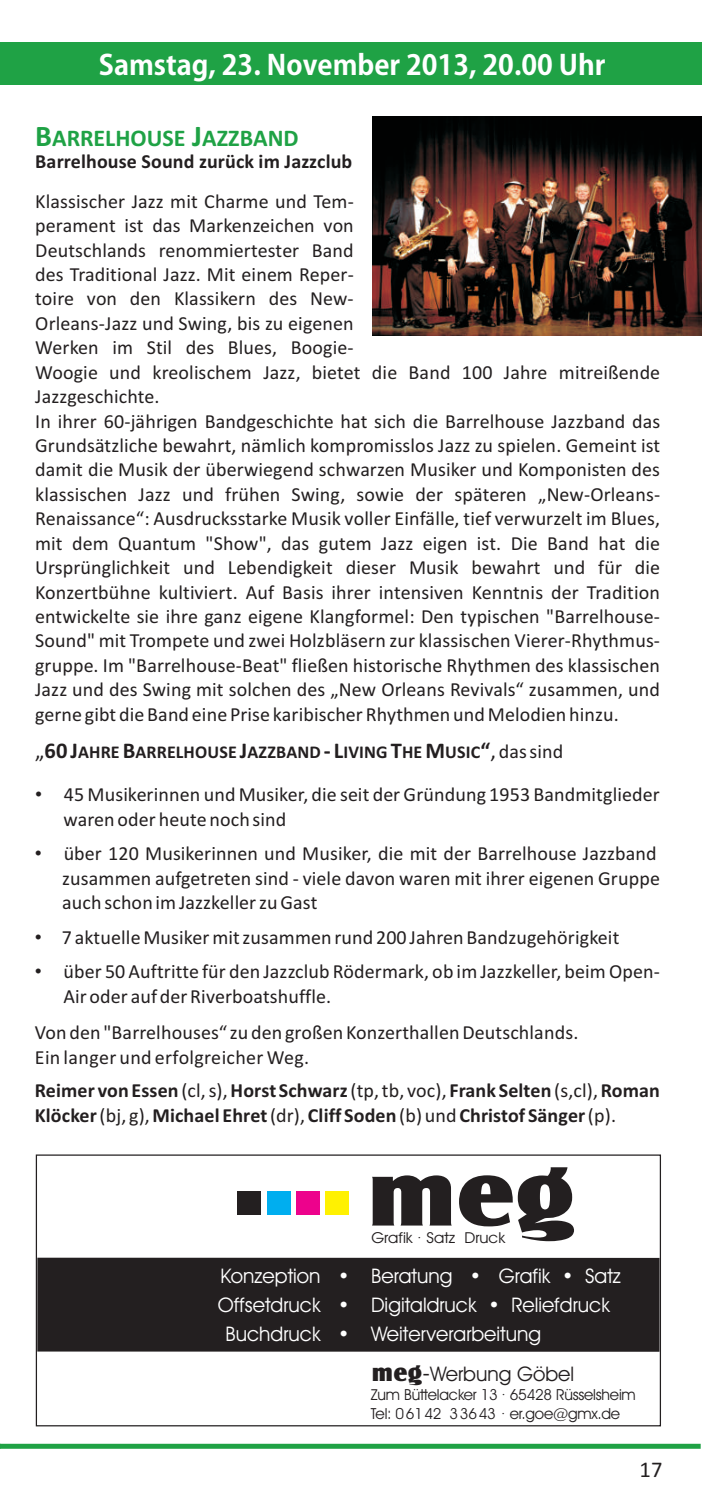
<style>
.page{position:relative;width:702px;height:1503px;background:#fff}
.page>*{position:absolute;margin:0;border:0;box-sizing:border-box;transform-origin:0 0}
.t1{font:87.5px "Castle T Ultr";color:#231f20;scale:1.13 1}
.t2{font:700 27.5px "Koz Go Pro";color:#fff}
.t3{font:700 24px "Calibri";color:#1fa245}
.t4{font:22.5px "Calibri";color:#231f20}
.t5{font:20.25px/28.5px "Avant Garde IT Cby BT";color:#fff;text-align:center}
.t6{font:20.25px "Avant Garde IT Cby BT";color:#231f20}
.t7{font:20px/24.5px "Calibri";letter-spacing:.005em;color:#231f20}
.t8{font:700 20px/24.5px "Calibri";letter-spacing:.005em;color:#231f20}
.t9{font:700 18px "Calibri";letter-spacing:.01em;color:#231f20}
.t10{font:15.25px/18.2px "Avant Garde IT Cby BT";letter-spacing:-.015em;color:#231f20}
.t11{font:15.25px "Avant Garde IT Cby BT";letter-spacing:-.015em;color:#231f20;scale:1.08 1}
.s1{font-size:30px}
.s2{font-weight:400;font-size:22.5px}
.s3{font-size:22.5px}
.s4{font-weight:400;font-size:20px}
.s5{font-family:"Arial"}
.s6{font-weight:400}
.s7{font-family:"Castle T Ultr";font-size:23.5px}
.s8{font-size:23.5px}
</style>
<div class="page">
<div style="left:0;top:43px;width:701px;height:42px;background:#1fa245"></div>
<img style="left:372px;top:117px;width:329px;height:219px">
<div style="left:36px;top:1154px;width:625px;height:272px;border:1px solid #231f20"></div>
<div style="left:37px;top:1257px;width:622px;height:94px;background:#231f20"></div>
<div style="left:237px;top:1191px;width:24px;height:23px;background:#231f20"></div>
<div style="left:267px;top:1191px;width:24px;height:24px;background:#00aeef"></div>
<div style="left:296px;top:1191px;width:24px;height:24px;background:#ed028c"></div>
<div style="left:325px;top:1191px;width:23px;height:24px;background:#fff101"></div>
<div style="left:0;top:1443px;width:700px;height:5px;background:#1fa245"></div>
<h2 class="t2" style="left:99px;top:50px;width:508px">Samstag, 23. November 2013, 20.00 Uhr</h2>
<p class="t3" style="left:35px;top:128px;width:265px"><span class="s1">B</span>ARRELHOUSE <span class="s1">J</span>AZZBAND</p>
<p class="t8" style="left:35px;top:151px;width:318px">Barrelhouse Sound zurück im Jazzclub</p>
<p class="t7" style="left:35px;top:190px;width:626px">Klassischer Jazz mit Charme und Tem-<br>perament ist das Markenzeichen von<br>Deutschlands renommiertester Band<br>des Traditional Jazz. Mit einem Reper-<br>toire von den Klassikern des New-<br>Orleans-Jazz und Swing, bis zu eigenen<br>Werken im Stil des Blues, Boogie-<br>Woogie und kreolischem Jazz, bietet die Band 100 Jahre mitreißende Jazzgeschichte.<br>In ihrer 60-jährigen Bandgeschichte hat sich die Barrelhouse Jazzband das Grundsätzliche bewahrt, nämlich kompromisslos Jazz zu spielen. Gemeint ist damit die Musik der überwiegend schwarzen Musiker und Komponisten des klassischen Jazz und frühen Swing, sowie der späteren „New-Orleans-Renaissance“: Ausdrucksstarke Musik voller Einfälle, tief verwurzelt im Blues, mit dem Quantum "Show", das gutem Jazz eigen ist. Die Band hat die Ursprünglichkeit und Lebendigkeit dieser Musik bewahrt und für die Konzertbühne kultiviert. Auf Basis ihrer intensiven Kenntnis der Tradition entwickelte sie ihre ganz eigene Klangformel: Den typischen "Barrelhouse-Sound" mit Trompete und zwei Holzbläsern zur klassischen Vierer-Rhythmus&shy;gruppe. Im "Barrelhouse-Beat" fließen historische Rhythmen des klassischen Jazz und des Swing mit solchen des „New Orleans Revivals“ zusammen, und gerne gibt die Band eine Prise karibischer Rhythmen und Melodien hinzu.</p>
<p class="t9" style="left:35px;top:744px;width:530px"><span class="s2">„</span><span class="s3">60 J</span>AHRE <span class="s3">B</span>ARRELHOUSE <span class="s3">J</span>AZZBAND <span class="s3">- L</span>IVING <span class="s3">T</span>HE <span class="s3">M</span>USIC<span class="s3">“</span><span class="s2">,</span> <span class="s4">das sind</span></p>
<p class="t7" style="left:63px;top:784px;width:598px;text-indent:-29px"><span class="s5">•</span> 45 Musikerinnen und Musiker, die seit der Gründung 1953 Bandmitglieder waren oder heute noch sind</p>
<p class="t7" style="left:62px;top:843px;width:599px;text-indent:-27px"><span class="s5">•</span> über 120 Musikerinnen und Musiker, die mit der Barrelhouse Jazzband zusammen aufgetreten sind - viele davon waren mit ihrer eigenen Gruppe auch schon im Jazzkeller zu Gast</p>
<p class="t7" style="left:35px;top:926px;width:586px"><span class="s5">•</span> 7 aktuelle Musiker mit zusammen rund 200 Jahren Bandzugehörigkeit</p>
<p class="t7" style="left:63px;top:961px;width:598px;text-indent:-29px"><span class="s5">•</span> über 50 Auftritte für den Jazzclub Rödermark, ob im Jazzkeller, beim Open-<br>Air oder auf der Riverboatshuffle.</p>
<p class="t7" style="left:35px;top:1022px;width:545px">Von den "Barrelhouses“ zu den großen Konzerthallen Deutschlands.<br>Ein langer und erfolgreicher Weg.</p>
<p class="t8" style="left:35px;top:1080px;width:626px">Reimer von Essen <span class="s6">(cl, s),</span> Horst Schwarz<span class="s6">(tp, tb, voc),</span> Frank Selten <span class="s6">(s,cl),</span> Roman<br>Klöcker<span class="s6">(bj, g),</span> Michael Ehret<span class="s6">(dr),</span> Cliff Soden <span class="s6">(b) und</span> Christof Sänger<span class="s6">(p).</span></p>
<h1 class="t1" style="left:367px;top:1152px;width:184px">meg</h1>
<p class="t11" style="left:371px;top:1231px;width:125px">Grafik · Satz Druck</p>
<p class="t5" style="left:218px;top:1263px;width:133px">Konzeption •<br>Offsetdruck •<br>Buchdruck •</p>
<p class="t5" style="left:371px;top:1263px;width:251px;text-align:left">Beratung • Grafik • Satz<br>Digitaldruck • Reliefdruck<br>Weiterverarbeitung</p>
<p class="t6" style="left:372px;top:1365px;width:204px"><span class="s7">meg</span><span class="s8">-</span>Werbung Göbel</p>
<p class="t10" style="left:371px;top:1387px;width:266px">Zum Büttelacker 13 · 65428 Rüsselsheim<br>Tel: 06142 33643 · er.goe@gmx.de</p>
<p class="t4" style="left:639px;top:1459px;width:24px">17</p>
</div>
